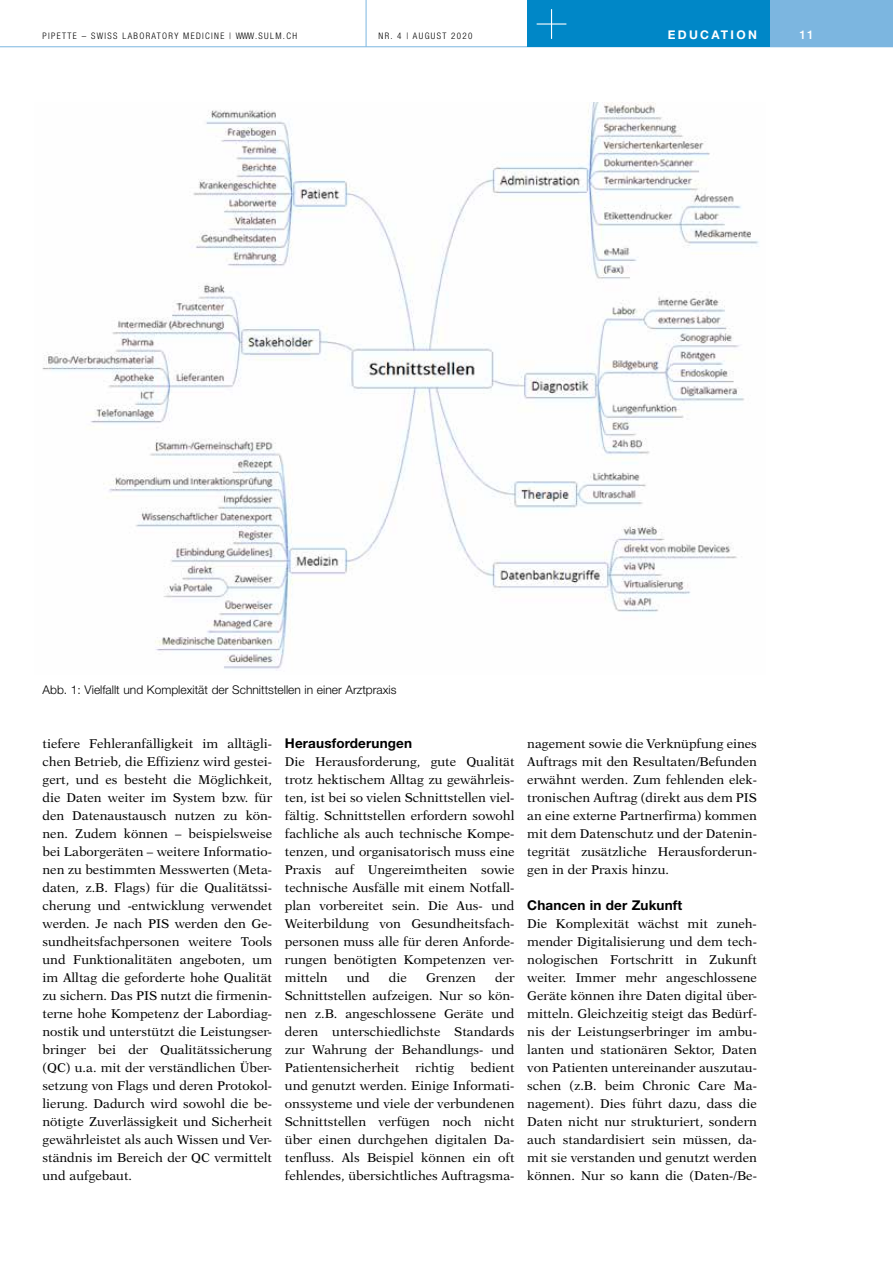
<style>
.page{position:relative;width:893px;height:1263px;background:#fff}
.page>*{position:absolute;margin:0;border:0;box-sizing:border-box;transform-origin:0 0}
.t1{font:700 13.5px "Helvetica Neue";letter-spacing:.01em;color:#000}
.t2{font:12.75px/18px "New Aster";color:#000;text-align:justify}
.t3{font:300 12px "Helvetica Neue";color:#000}
.t4{font:700 12px "Helvetica Neue";letter-spacing:.19em;color:#fff}
.t5{font:500 12px "Helvetica Neue";color:#fff}
.t6{font:300 condensed 9px "Helvetica Neue";letter-spacing:.15em;color:#000}
</style>
<div class="page">
<hr style="left:0;top:46px;width:893px;height:1px;background:#7cb6e0">
<div style="left:527px;top:0;width:366px;height:47px;background:#7cb6e0"></div>
<div style="left:527px;top:0;width:243px;height:47px;background:#0087c7"></div>
<hr style="left:366px;top:0;width:1px;height:47px;background:#7cb6e0">
<hr style="left:537px;top:23px;width:29px;height:2px;background:#fff">
<hr style="left:551px;top:9px;width:1px;height:30px;background:#fff">
<img style="left:42px;top:103px;width:717px;height:568px">
<p class="t6" style="left:43px;top:30px;width:256px">PIPETTE – SWISS LABORATORY MEDICINE | WWW.SULM.CH</p>
<p class="t6" style="left:379px;top:30px;width:96px">NR. 4 | AUGUST 2020</p>
<p class="t4" style="left:668px;top:27px;width:91px">EDUCATION</p>
<p class="t5" style="left:799px;top:27px;width:16px">11</p>
<p class="t3" style="left:43px;top:682px;width:356px">Abb. 1: Vielfallt und Komplexität der Schnittstellen in einer Arztpraxis</p>
<p class="t2" style="left:43px;top:735px;width:231px">tiefere Fehleranfälligkeit im alltägli&shy;chen Betrieb, die Effizienz wird gestei&shy;gert, und es besteht die Möglichkeit, die Daten weiter im System bzw. für den Datenaustausch nutzen zu kön&shy;nen. Zudem können – beispielsweise bei Laborgeräten – weitere Informatio&shy;nen zu bestimmten Messwerten (Meta&shy;daten, z.B. Flags) für die Qualitätssi&shy;cherung und -entwicklung verwendet werden. Je nach PIS werden den Ge&shy;sundheitsfachpersonen weitere Tools und Funktionalitäten angeboten, um im Alltag die geforderte hohe Qualität zu sichern. Das PIS nutzt die firmenin&shy;terne hohe Kompetenz der Labordiag&shy;nostik und unterstützt die Leistungser&shy;bringer bei der Qualitätssicherung (QC) u.a. mit der verständlichen Über&shy;setzung von Flags und deren Protokol&shy;lierung. Dadurch wird sowohl die be&shy;nötigte Zuverlässigkeit und Sicherheit gewährleistet als auch Wissen und Ver&shy;ständnis im Bereich der QC vermittelt und aufgebaut.</p>
<p class="t1" style="left:285px;top:735px;width:129px">Herausforderungen</p>
<p class="t2" style="left:285px;top:753px;width:231px">Die Herausforderung, gute Qualität trotz hektischem Alltag zu gewährleis&shy;ten, ist bei so vielen Schnittstellen viel&shy;fältig. Schnittstellen erfordern sowohl fachliche als auch technische Kompe&shy;tenzen, und organisatorisch muss eine Praxis auf Ungereimtheiten sowie technische Ausfälle mit einem Notfall&shy;plan vorbereitet sein. Die Aus- und Weiterbildung von Gesundheitsfach&shy;personen muss alle für deren Anforde&shy;rungen benötigten Kompetenzen ver&shy;mitteln</p>
<p class="t2" style="left:285px;top:969px;width:231px;text-indent:210px">der Schnittstellen aufzeigen. Nur so kön&shy;nen z.B. angeschlossene Geräte und deren unterschiedlichste Standards zur Wahrung der Behandlungs- und Patientensicherheit</p>
<p class="t2" style="left:347px;top:969px;width:25px">und</p>
<p class="t2" style="left:389px;top:969px;width:19px">die</p>
<p class="t2" style="left:426px;top:969px;width:52px">Grenzen</p>
<p class="t2" style="left:285px;top:1059px;width:231px;text-indent:185px">bedient und genutzt werden. Einige Informati&shy;onssysteme und viele der verbundenen Schnittstellen verfügen noch nicht über einen durchgehen digitalen Da&shy;tenfluss. Als Beispiel können ein oft fehlendes, übersichtliches Auftragsma-</p>
<p class="t2" style="left:415px;top:1059px;width:40px">richtig</p>
<p class="t2" style="left:527px;top:735px;width:231px">nagement sowie die Verknüpfung eines Auftrags mit den Resultaten/Befunden erwähnt werden. Zum fehlenden elek&shy;tronischen Auftrag (direkt aus dem PIS an eine externe Partnerfirma) kommen mit dem Datenschutz und der Datenin&shy;tegrität zusätzliche Herausforderun&shy;gen in der Praxis hinzu.</p>
<p class="t1" style="left:527px;top:897px;width:156px">Chancen in der Zukunft</p>
<p class="t2" style="left:527px;top:915px;width:231px">Die Komplexität wächst mit zuneh&shy;mender Digitalisierung und dem tech&shy;nologischen Fortschritt in Zukunft weiter. Immer mehr angeschlossene Geräte können ihre Daten digital über&shy;mitteln. Gleichzeitig steigt das Bedürf&shy;nis der Leistungserbringer im ambu&shy;lanten und stationären Sektor, Daten von Patienten untereinander auszutau&shy;schen (z.B. beim Chronic Care Ma&shy;nagement). Dies führt dazu, dass die Daten nicht nur strukturiert, sondern auch standardisiert sein müssen, da&shy;mit sie verstanden und genutzt werden können. Nur so kann die (Daten-/Be-</p>
</div>
